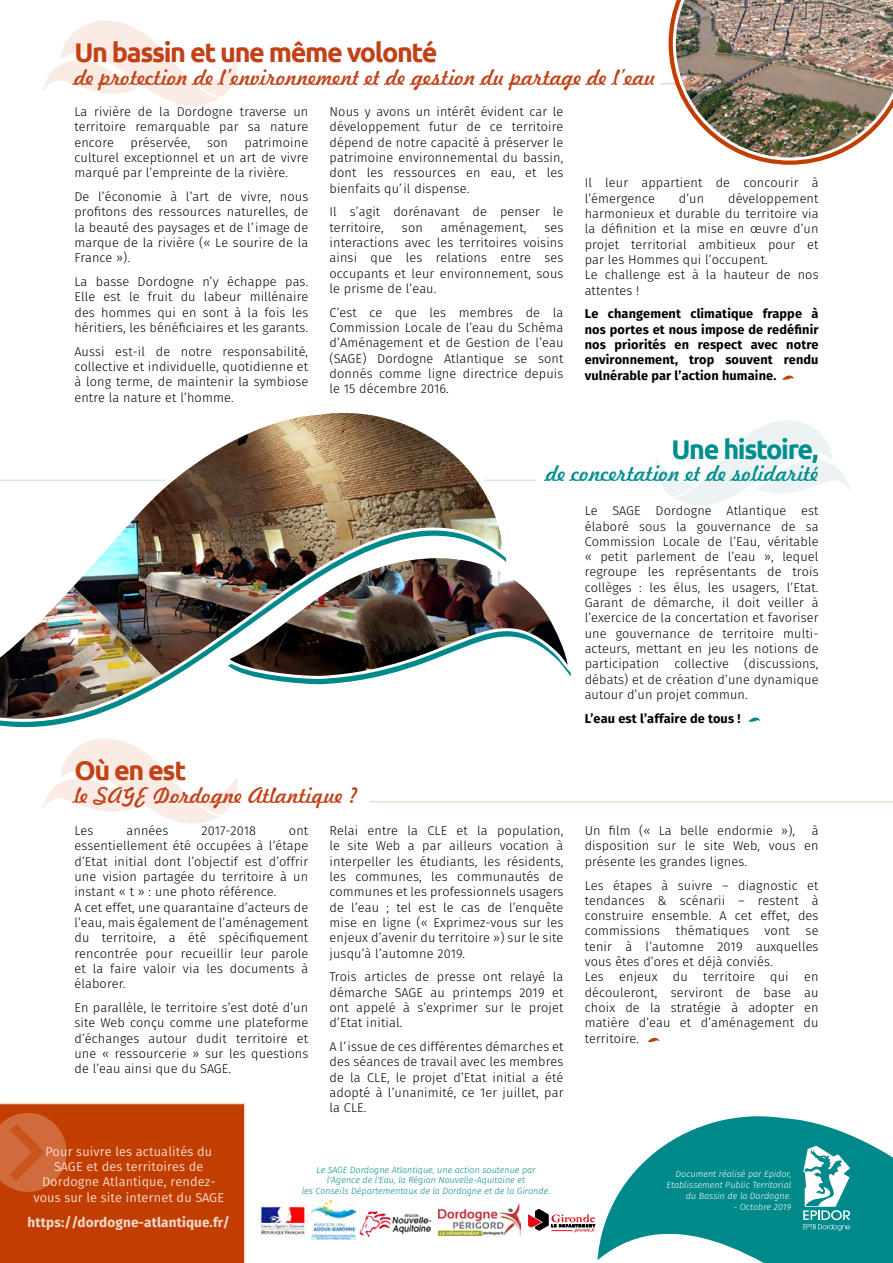
<style>
.page{position:relative;width:893px;height:1263px;background:#fff}
.page>*{position:absolute;margin:0;border:0;box-sizing:border-box;transform-origin:0 0}
.t1{font:700 27px "Ubuntu";letter-spacing:-.05em;color:#c24117}
.t2{font:700 27px "Ubuntu";letter-spacing:-.05em;color:#008d8d}
.t3{font:21px "Freehand 521 BT Regular C";letter-spacing:.01em;color:#c24117}
.t4{font:21px "Freehand 521 BT Regular C";letter-spacing:.01em;color:#008d8d}
.t5{font:700 13.5px "Fira Sans";letter-spacing:.01em;color:#f5dacc}
.t6{font:300 12.75px/15.3px "Fira Sans";letter-spacing:.01em;color:#000;text-align:justify}
.t7{font:700 12.75px/15.3px "Fira Sans";letter-spacing:.01em;color:#000;text-align:justify}
.t8{font:12.75px/15.3px "Fira Sans";letter-spacing:.01em;color:#f5dacc;text-align:center}
.t9{font:italic 300 9px/10.8px "Fira Sans";color:#00898b;text-align:center}
.t10{font:italic 300 9px/10.8px "Fira Sans";color:#fff;text-align:right}
</style>
<div class="page">
<svg style="left:748px;top:717px;width:12px;height:5px"></svg>
<hr style="left:484px;top:479px;width:52px;height:2px;background:#dbe7e7">
<svg style="left:655px;top:420px;width:195px;height:85px"></svg>
<svg style="left:43px;top:760px;width:195px;height:64px"></svg>
<hr style="left:370px;top:801px;width:523px;height:1px;background:#f4dacb">
<svg style="left:647px;top:1037px;width:12px;height:5px"></svg>
<svg style="left:43px;top:20px;width:195px;height:86px"></svg>
<svg style="left:782px;top:375px;width:12px;height:5px"></svg>
<svg style="left:597px;top:1116px;width:296px;height:147px;fill:#00898b"></svg>
<svg style="left:803px;top:1145px;width:47px;height:86px"></svg>
<svg style="left:0;top:1103px;width:245px;height:160px"></svg>
<img style="left:660px;top:0;width:233px;height:165px">
<img style="left:0;top:413px;width:509px;height:340px">
<img style="left:221px;top:537px;width:351px;height:141px">
<img style="left:312px;top:1200px;width:43px;height:39px">
<img style="left:359px;top:1211px;width:73px;height:26px">
<img style="left:439px;top:1204px;width:81px;height:32px">
<div style="left:524px;top:1204px;width:76px;height:32px;background:#fff"></div>
<svg style="left:528px;top:1209px;width:67px;height:23px"></svg>
<img style="left:260px;top:1202px;width:47px;height:35px">
<h1 class="t1" style="left:74px;top:36px;width:365px">Un bassin et une même volonté</h1>
<h2 class="t3" style="left:74px;top:63px;width:583px">de protection de l’environnement et de gestion du partage de l’eau</h2>
<p class="t6" style="left:74px;top:104px;width:235px">La rivière de la Dordogne traverse un territoire remarquable par sa nature encore</p>
<p class="t6" style="left:330px;top:104px;width:235px">Nous y avons un intérêt évident car le développement futur de ce territoire dépend de notre capacité à préserver le patrimoine environnemental du bassin, dont les ressources en eau, et les bienfaits qu’il dispense.</p>
<p class="t6" style="left:330px;top:204px;width:235px">Il s’agit dorénavant de penser le territoire,</p>
<p class="t6" style="left:131px;top:134px;width:61px">préservée,</p>
<p class="t6" style="left:207px;top:134px;width:22px">son</p>
<p class="t6" style="left:74px;top:134px;width:235px;text-indent:170px">patrimoine culturel exceptionnel et un art de vivre marqué par l’empreinte de la rivière.</p>
<p class="t6" style="left:74px;top:189px;width:235px">De l’économie à l’art de vivre, nous profitons des ressources naturelles, de la beauté des paysages et de l’image de marque de la rivière (« Le sourire de la France »).</p>
<p class="t6" style="left:74px;top:274px;width:235px">La basse Dordogne n’y échappe pas.<br>Elle est le fruit du labeur millénaire des hommes qui en sont à la fois les héritiers, les bénéficiaires et les garants.</p>
<p class="t6" style="left:74px;top:344px;width:235px">Aussi est-il de notre responsabilité, collective et individuelle, quotidienne et à long terme, de maintenir la symbiose entre la nature et l’homme.</p>
<p class="t6" style="left:585px;top:175px;width:235px">Il leur appartient de concourir à l’émergence</p>
<p class="t6" style="left:585px;top:191px;width:235px;text-align:left;text-indent:143px">développement harmonieux et durable du territoire via la définition et la mise en œuvre d’un projet territorial ambitieux pour et par les Hommes qui l’occupent.<br>Le challenge est à la hauteur de nos attentes !</p>
<p class="t7" style="left:585px;top:305px;width:235px">Le changement climatique frappe à nos portes et nous impose de redéfinir nos priorités en respect avec notre environnement, trop souvent rendu vulnérable par l’action humaine.</p>
<p class="t6" style="left:679px;top:191px;width:27px">d’un</p>
<p class="t6" style="left:402px;top:219px;width:22px">son</p>
<p class="t6" style="left:441px;top:219px;width:87px">aménagement,</p>
<p class="t6" style="left:330px;top:219px;width:235px;text-indent:215px">ses interactions avec les territoires voisins ainsi que les relations entre ses occupants et leur environnement, sous le prisme de l’eau.</p>
<p class="t6" style="left:330px;top:304px;width:235px">C’est ce que les membres de la Commission Locale de l’eau du Schéma d’Aménagement et de Gestion de l’eau (SAGE) Dordogne Atlantique se sont donnés comme ligne directrice depuis le 15 décembre 2016.</p>
<h1 class="t2" style="left:671px;top:433px;width:149px">Une histoire,</h1>
<h2 class="t4" style="left:546px;top:459px;width:274px">de concertation et de solidarité</h2>
<h1 class="t1" style="left:74px;top:754px;width:113px">Où en est</h1>
<h2 class="t3" style="left:74px;top:781px;width:285px">le SAGE Dordogne Atlantique ?</h2>
<p class="t6" style="left:74px;top:823px;width:21px">Les</p>
<p class="t6" style="left:127px;top:823px;width:43px">années</p>
<p class="t6" style="left:202px;top:823px;width:56px">2017-2018</p>
<p class="t6" style="left:74px;top:823px;width:235px;text-align:left;text-indent:215px">ont essentiellement été occupées à l’étape d’Etat initial dont l’objectif est d’offrir une vision partagée du territoire à un instant « t » : une photo référence.<br>A cet effet, une quarantaine d’acteurs de l’eau, mais également de l’aménagement du territoire, a été spécifiquement rencontrée pour recueillir leur parole et la faire valoir via les documents à élaborer.</p>
<p class="t6" style="left:74px;top:1000px;width:235px">En parallèle, le territoire s’est doté d’un site Web conçu comme une plateforme d’échanges autour dudit territoire et une « ressourcerie » sur les questions de l’eau ainsi que du SAGE.</p>
<p class="t6" style="left:330px;top:823px;width:235px">Relai entre la CLE et la population, le site Web a par ailleurs vocation à interpeller les étudiants, les résidents, les communes, les communautés de communes et les professionnels usagers de l’eau ; tel est le cas de l’enquête mise en ligne (« Exprimez-vous sur les enjeux d’avenir du territoire ») sur le site jusqu’à l’automne 2019.</p>
<p class="t6" style="left:330px;top:969px;width:235px">Trois articles de presse ont relayé la démarche SAGE au printemps 2019 et ont appelé à s’exprimer sur le projet d’Etat initial.</p>
<p class="t6" style="left:330px;top:1039px;width:235px">A l’issue de ces différentes démarches et des séances de travail avec les membres de la CLE, le projet d’Etat initial a été adopté à l’unanimité, ce 1er juillet, par la CLE.</p>
<p class="t8" style="left:33px;top:1143px;width:192px">Pour suivre les actualités du<br>SAGE et des territoires de<br>Dordogne Atlantique, rendez&shy;vous sur le site internet du SAGE</p>
<p class="t5" style="left:28px;top:1211px;width:204px">https://dordogne-atlantique.fr/</p>
<p class="t9" style="left:302px;top:1164px;width:250px">Le SAGE Dordogne Atlantique, une action soutenue par l'Agence de l'Eau, la Région Nouvelle-Aquitaine et<br>les Conseils Départementaux de la Dordogne et de la Gironde.</p>
<p class="t6" style="left:585px;top:503px;width:235px">Le SAGE Dordogne Atlantique est élaboré sous la gouvernance de sa Commission Locale de l’Eau, véritable « petit parlement de l’eau », lequel regroupe les représentants de trois collèges : les élus, les usagers, l’Etat.<br>Garant de démarche, il doit veiller à l’exercice de la concertation et favoriser une gouvernance de territoire multi&shy;acteurs, mettant en jeu les notions de participation collective (discussions, débats) et de création d’une dynamique autour d’un projet commun.</p>
<p class="t7" style="left:585px;top:710px;width:157px">L’eau est l’affaire de tous !</p>
<p class="t6" style="left:585px;top:823px;width:212px">Un film (« La belle endormie »),</p>
<p class="t6" style="left:585px;top:823px;width:235px;text-indent:227px">à disposition sur le site Web, vous en présente les grandes lignes.</p>
<p class="t6" style="left:585px;top:877px;width:235px;text-align:left">Les étapes à suivre – diagnostic et tendances &amp; scénarii – restent à construire ensemble. A cet effet, des commissions thématiques vont se tenir à l’automne 2019 auxquelles vous êtes d’ores et déjà conviés.<br>Les enjeux du territoire qui en découleront, serviront de base au choix de la stratégie à adopter en matière d’eau et d’aménagement du territoire.</p>
<p class="t10" style="left:666px;top:1169px;width:126px">Document réalisé par Epidor,<br>Etablissement Public Territorial du Bassin de la Dordogne.</p>
<p class="t10" style="left:734px;top:1201px;width:59px">- Octobre 2019</p>
</div>
